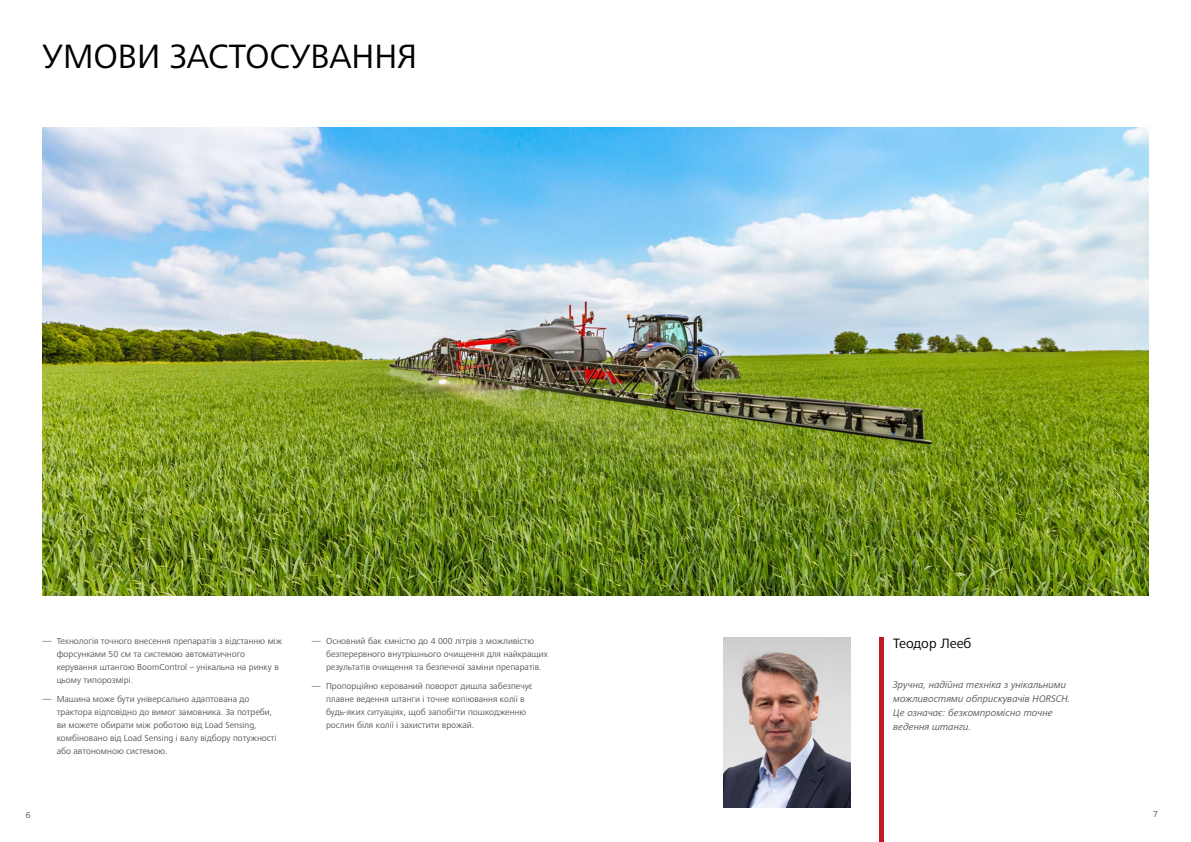
<style>
.page{position:relative;width:1191px;height:842px;background:#fff}
.page>*{position:absolute;margin:0;border:0;box-sizing:border-box;transform-origin:0 0}
.A_HEAD{font:35px "Frutiger Next LTW1 G";color:#000}
.Zitat_Titel{font:14px "Frutiger Next LTW1 G";color:#000}
.t1{font:italic 10px/14px "Frutiger Next LTW1 G";color:#575756}
.t2{font:9px/13px "Frutiger Next LTW1 G";color:#575756}
</style>
<div class="page">
<hr style="left:879px;top:638px;width:4px;height:204px;background:#c31727">
<img style="left:723px;top:638px;width:127px;height:170px">
<img style="left:43px;top:128px;width:1105px;height:467px">
<p class="A_HEAD" style="left:43px;top:36px;width:376px">УМОВИ ЗАСТОСУВАННЯ</p>
<p class="t2" style="left:57px;top:635px;width:227px;text-indent:-14px">― Технологія точного внесення препаратів з відстанню між форсунками 50 см та системою автоматичного керування штангою BoomControl – унікальна на ринку в цьому типорозмірі.</p>
<p class="t2" style="left:57px;top:693px;width:221px;text-indent:-14px">― Машина може бути універсально адаптована до трактора відповідно до вимог замовника. За потреби, ви можете обирати між роботою від Load Sensing, комбіновано від Load Sensing і валу відбору потужності або автономною системою.</p>
<p class="Zitat_Titel" style="left:893px;top:635px;width:80px">Теодор Лееб</p>
<p class="t2" style="left:326px;top:635px;width:223px;text-indent:-14px">― Основний бак ємністю до 4 000 літрів з можливістю безперервного внутрішнього очищення для найкращих результатів очищення та безпечної заміни препаратів.</p>
<p class="t2" style="left:326px;top:680px;width:208px;text-indent:-14px">― Пропорційно керований поворот дишла забезпечує плавне ведення штанги і точне копіювання колії в будь-яких ситуаціях, щоб запобігти пошкодженню рослин біля колії і захистити врожай.</p>
<p class="t1" style="left:893px;top:678px;width:179px">Зручна, надійна техніка з унікальними можливостями обприскувачів HORSCH.<br>Це означає: безкомпромісно точне ведення штанги.</p>
<p class="t2" style="left:26px;top:809px;width:6px">6</p>
<p class="t2" style="left:1153px;top:808px;width:6px">7</p>
</div>
